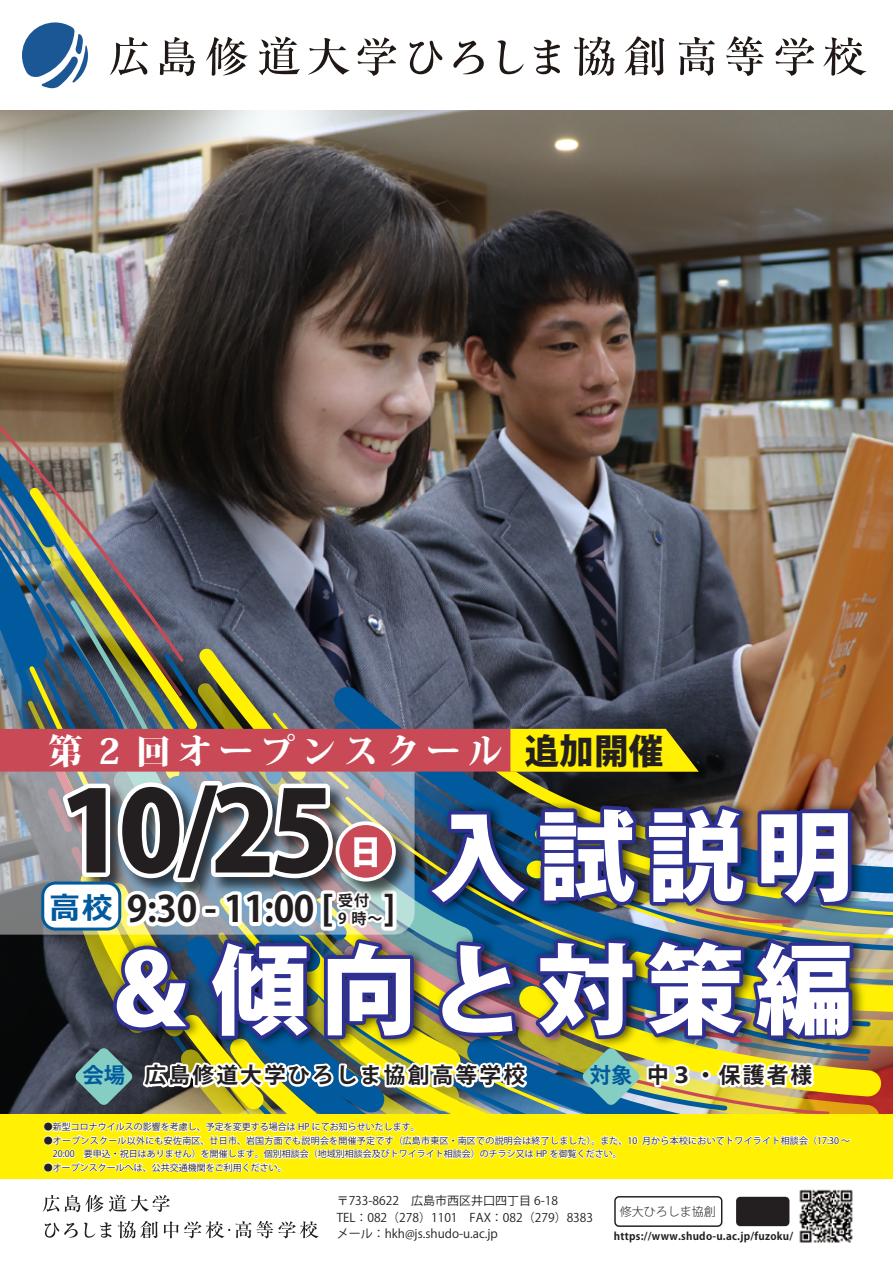
<style>
.page{position:relative;width:893px;height:1263px;background:#fff}
.page>*{position:absolute;margin:0;border:0;box-sizing:border-box;transform-origin:0 0}
.t1{font:800 111px "Koz Go Pr 6 N";color:#231f20}
.t2{font:800 97.5px/133.5px "Koz Go Pr 6 N";letter-spacing:.115em;color:#fff;text-align:right}
.t3{font:800 55.5px "Koz Go Pr 6 N";color:#c94a56}
.t4{font:700 36px "Koz Go Pr 6 N";color:#231f20}
.t5{font:800 34.95px "Koz Min Pr 6 N";letter-spacing:.2em;color:#fff}
.t6{font:800 34.95px "Koz Go Pro";color:#231f20}
.t7{font:700 30px "Meiryo";color:#015a9d}
.t8{font:700 21.75px "Koz Go Pr 6 N";letter-spacing:.1em;color:#231f20}
.t9{font:700 21.3px "Koz Go Pr 6 N";color:#015a9d}
.t10{font:700 15px/18px "Koz Go Pr 6 N";color:#231f20}
.t11{font:12px/16.5px "Koz Go Pr 6 N";color:#231f20}
.t12{font:300 12px "Koz Go Pr 6 N";color:#231f20}
.t13{font:700 10.5px "Koz Go Pr 6 N";letter-spacing:.025em;color:#231f20}
.t14{font:9px/13.5px "Koz Go Pr 6 N";letter-spacing:.025em;color:#231f20}
.t15{font:9px "Koz Go Pr 6 N";color:#231f20}
.s1{font-size:21.3px;color:#015a9d}
</style>
<div class="page">
<img style="left:0;top:111px;width:893px;height:233px">
<svg style="left:45px;top:1223px;width:33px;height:15px"></svg>
<svg style="left:84px;top:1222px;width:28px;height:16px"></svg>
<svg style="left:118px;top:1221px;width:40px;height:17px"></svg>
<svg style="left:164px;top:1221px;width:66px;height:17px"></svg>
<svg style="left:236px;top:1221px;width:83px;height:17px"></svg>
<svg style="left:43px;top:1195px;width:16px;height:17px"></svg>
<svg style="left:65px;top:1194px;width:105px;height:18px"></svg>
<div style="left:614px;top:1196px;width:108px;height:31px;border:1px solid #231f20;border-radius:4px"></div>
<div style="left:736px;top:1197px;width:53px;height:29px;background:#231f20;border-radius:4px"></div>
<img style="left:799px;top:1189px;width:54px;height:54px">
<svg style="left:22px;top:22px;width:66px;height:66px"></svg>
<svg style="left:775px;top:37px;width:39px;height:39px"></svg>
<svg style="left:823px;top:37px;width:44px;height:39px"></svg>
<svg style="left:679px;top:37px;width:36px;height:39px"></svg>
<svg style="left:726px;top:36px;width:38px;height:40px"></svg>
<svg style="left:110px;top:37px;width:38px;height:38px"></svg>
<svg style="left:160px;top:37px;width:35px;height:39px"></svg>
<svg style="left:206px;top:37px;width:42px;height:39px"></svg>
<svg style="left:259px;top:36px;width:41px;height:39px"></svg>
<svg style="left:308px;top:38px;width:42px;height:37px"></svg>
<svg style="left:358px;top:37px;width:38px;height:39px"></svg>
<svg style="left:409px;top:41px;width:33px;height:33px"></svg>
<svg style="left:453px;top:41px;width:31px;height:33px"></svg>
<svg style="left:497px;top:40px;width:27px;height:34px"></svg>
<svg style="left:534px;top:40px;width:26px;height:34px"></svg>
<svg style="left:574px;top:37px;width:41px;height:39px"></svg>
<svg style="left:624px;top:36px;width:40px;height:40px"></svg>
<img style="left:0;top:344px;width:893px;height:835px">
<h3 class="t5" style="left:48px;top:732px;width:456px">第 2 回オープンスクール</h3>
<h1 class="t1" style="left:60px;top:769px;width:276px">10/25</h1>
<h3 class="t4" style="left:127px;top:889px;width:270px">9:30 - 11:00 [　 ]</h3>
<h3 class="t6" style="left:525px;top:729px;width:140px">追加開催</h3>
<h2 class="t2" style="left:102px;top:792px;width:752px">入試説明<br>＆傾向と対策編</h2>
<h3 class="t3" style="left:338px;top:821px;width:57px">日</h3>
<h3 class="t7" style="left:50px;top:887px;width:64px">高校</h3>
<h3 class="t10" style="left:338px;top:892px;width:46px">受付<br>9 時～</h3>
<h3 class="t8" style="left:83px;top:1063px;width:731px"><span class="s1">会場</span> 広島修道大学ひろしま協創高等学校　　　　　中３・保護者様</h3>
<h3 class="t9" style="left:590px;top:1063px;width:44px">対象</h3>
<p class="t15" style="left:44px;top:1122px;width:377px">●新型コロナウイルスの影響を考慮し、予定を変更する場合は HP にてお知らせいたします。</p>
<p class="t14" style="left:53px;top:1134px;width:799px;text-indent:-9px">●オープンスクール以外にも安佐南区、廿日市、岩国方面でも説明会を開催予定です（広島市東区・南区での説明会は終了しました）。また、10 月から本校においてトワイライト相談会（17:30 ～<br>20:00　要申込・祝日はありません）を開催します。個別相談会（地域別相談会及びトワイライト相談会）のチラシ又は HP を御覧ください。</p>
<p class="t15" style="left:44px;top:1162px;width:244px">●オープンスクールへは、公共交通機関をご利用ください。</p>
<h3 class="t11" style="left:337px;top:1193px;width:258px">〒733-8622　広島市西区井口四丁目 6-18<br>TEL：082（278）1101　FAX：082（279）8383メール：hkh@js.shudo-u.ac.jp</h3>
<h3 class="t12" style="left:620px;top:1205px;width:97px">修大ひろしま協創</h3>
<p class="t13" style="left:614px;top:1230px;width:181px">https://www.shudo-u.ac.jp/fuzoku/</p>
</div>
